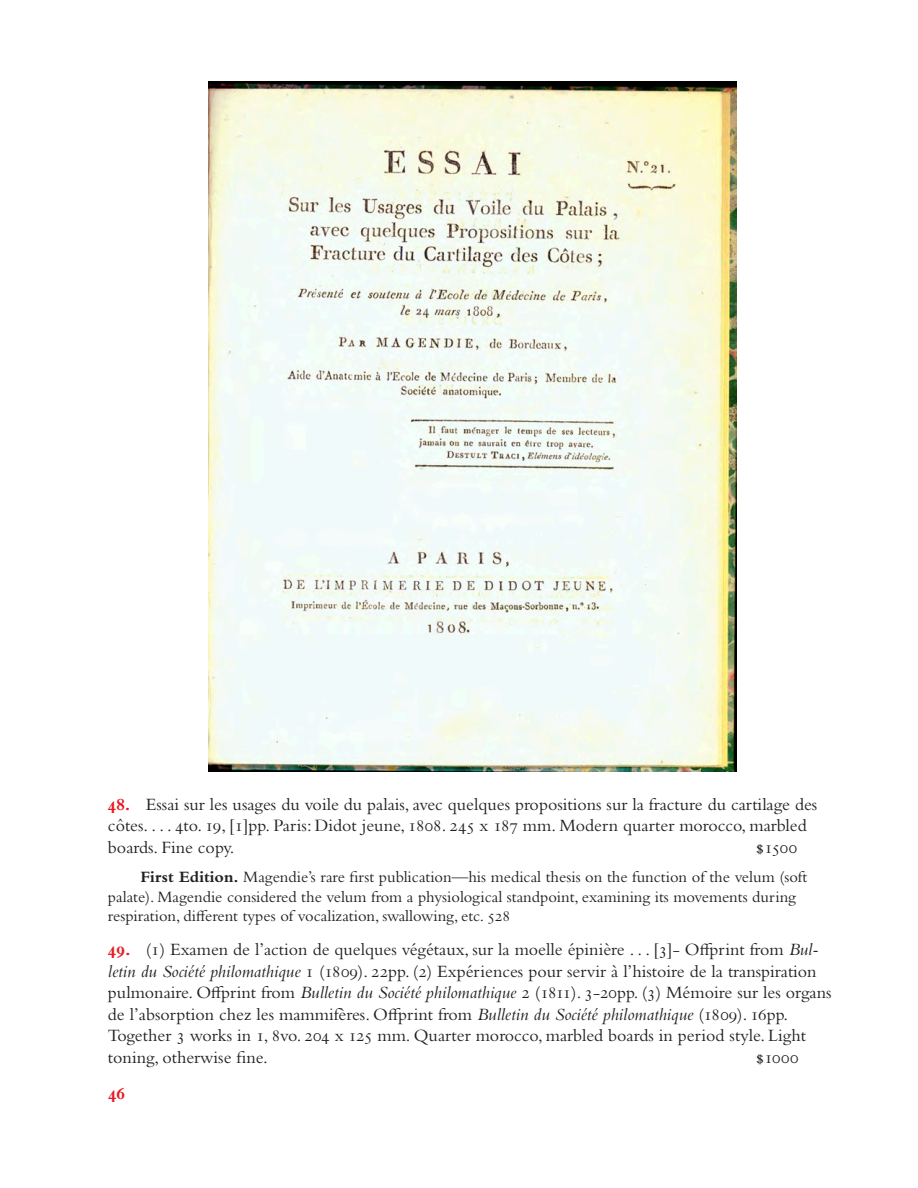
<style>
.page{position:relative;width:918px;height:1188px;background:#fff}
.page>*{position:absolute;margin:0;border:0;box-sizing:border-box;transform-origin:0 0}
.physical_description{font:18px/21.6px "Bembo Std";color:#231f20}
.t1{font:700 18px "Bembo Std";color:#e51a23}
.comment_paragraph{font:16.5px/19.8px "Bembo Std";color:#231f20}
.s1{font-weight:700;color:#e51a23}
.s2{font-weight:700}
.s3{font-style:italic}
</style>
<div class="page">
<img style="left:209px;top:81px;width:527px;height:691px">
<p class="physical_description" style="left:108px;top:793px;width:711px"><span class="s1">48.</span> Essai sur les usages du voile du palais, avec quelques propositions sur la fracture du cartilage des côtes. . . . 4to. 19, [1]pp. Paris: Didot jeune, 1808. 245 x 187 mm. Modern quarter morocco, marbled boards. Fine copy.</p>
<p class="physical_description" style="left:756px;top:836px;width:43px">$1500</p>
<p class="comment_paragraph" style="left:108px;top:866px;width:701px;text-indent:32px"><span class="s2">First Edition.</span> Magendie’s rare first publication—his medical thesis on the function of the velum (soft palate). Magendie considered the velum from a physiological standpoint, examining its movements during respiration, different types of vocalization, swallowing, etc. 528</p>
<p class="physical_description" style="left:108px;top:938px;width:725px"><span class="s1">49.</span> (1) Examen de l’action de quelques végétaux, sur la moelle épinière . . . [3]- Offprint from <span class="s3">Bul&shy;letin du Société philomathique</span> 1 (1809). 22pp. (2) Expériences pour servir à l’histoire de la transpiration pulmonaire. Offprint from <span class="s3">Bulletin du Société philomathique</span> 2 (1811). 3-20pp. (3) Mémoire sur les organs de l’absorption chez les mammifères. Offprint from <span class="s3">Bulletin du Société philomathique</span> (1809). 16pp.<br>Together 3 works in 1, 8vo. 204 x 125 mm. Quarter morocco, marbled boards in period style. Light toning, otherwise fine.</p>
<p class="physical_description" style="left:756px;top:1046px;width:44px">$1000</p>
<p class="t1" style="left:108px;top:1084px;width:18px">46</p>
</div>
